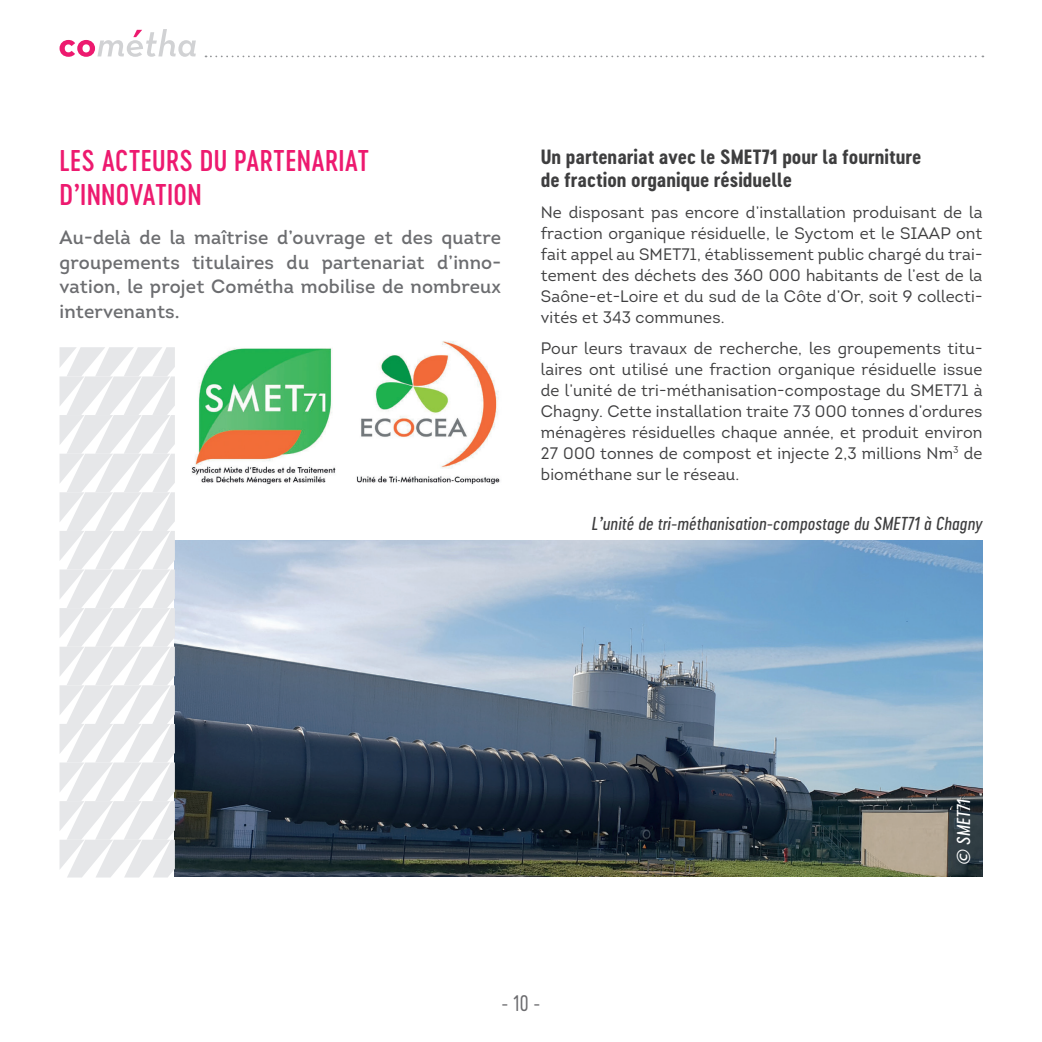
<style>
.page{position:relative;width:1042px;height:1042px;background:#fff}
.page>*{position:absolute;margin:0;border:0;box-sizing:border-box;transform-origin:0 0}
.Titre_2{font:28px/33.6px "Cervo Neue Medium Neue";letter-spacing:.01em;color:#ed1a6f}
.t1{font:21px "Cervo Neue Light Neue";color:#6b6b6e;scale:.96 1}
.intro{font:600 19.25px/24.5px "Intro";letter-spacing:.01em;color:#6c6d70;text-align:justify}
.titre_3{font:19.25px/22.8px "Cervo Neue Bold Neue";color:#3e3e3f;scale:1.05 1}
.titre_3-2{font:italic 17.5px "Cervo Neue Regular Neue";color:#3e3e3f;scale:1.05 1}
.titre_3-3{font:italic 17.5px "Cervo Neue Regular Neue";color:#fff;scale:1.05 1}
.TC{font:16.62px/21px "Intro";letter-spacing:.01em;color:#3e3e3f;text-align:justify}
</style>
<div class="page">
<svg style="left:206px;top:56px;width:777px;height:1px"></svg>
<svg style="left:60px;top:29px;width:136px;height:28px"></svg>
<img style="left:191px;top:341px;width:309px;height:144px">
<img style="left:175px;top:541px;width:807px;height:336px">
<svg style="left:60px;top:347px;width:115px;height:530px"></svg>
<p class="Titre_2" style="left:60px;top:144px;width:311px">LES ACTEURS DU PARTENARIAT<br>D’INNOVATION</p>
<p class="intro" style="left:60px;top:225px;width:443px">Au-delà de la maîtrise d’ouvrage et des quatre groupements titulaires du partenariat d’inno&shy;vation, le projet Cométha mobilise de nombreux intervenants.</p>
<p class="titre_3" style="left:541px;top:146px;width:364px">Un partenariat avec le SMET71 pour la fourniture de fraction organique résiduelle</p>
<p class="TC" style="left:541px;top:202px;width:443px">Ne disposant pas encore d’installation produisant de la fraction organique résiduelle, le Syctom et le SIAAP ont fait appel au SMET71, établissement public chargé du trai&shy;tement des déchets des 360 000 habitants de l’est de la Saône-et-Loire et du sud de la Côte d’Or, soit 9 collecti&shy;vités et 343 communes.</p>
<p class="TC" style="left:541px;top:337px;width:443px">Pour leurs travaux de recherche, les groupements titu&shy;laires ont utilisé une fraction organique résiduelle issue de l’unité de tri-méthanisation-compostage du SMET71 à Chagny. Cette installation traite 73 000 tonnes d’ordures ménagères résiduelles chaque année, et produit environ 27 000 tonnes de compost et injecte 2,3 millions Nm<sup>3</sup> de biométhane sur le réseau.</p>
<p class="titre_3-2" style="left:592px;top:512px;width:373px">L’unité de tri-méthanisation-compostage du SMET71 à Chagny</p>
<p class="titre_3-3" style="left:952px;top:865px;width:65px;rotate:-90deg">© SMET71</p>
<p class="t1" style="left:501px;top:989px;width:42px">- 10 -</p>
</div>
